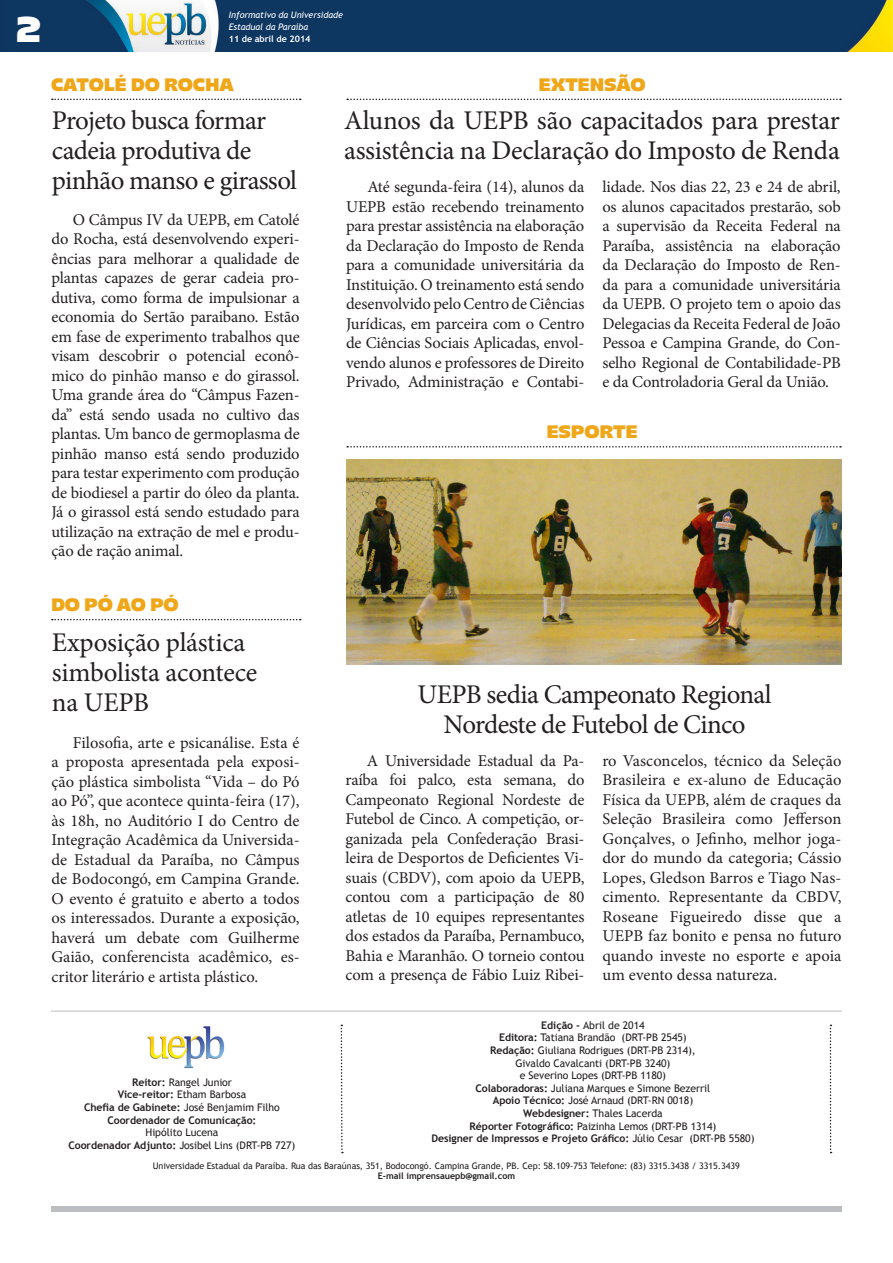
<style>
.page{position:relative;width:893px;height:1263px;background:#fff}
.page>*{position:absolute;margin:0;border:0;box-sizing:border-box;transform-origin:0 0}
.Titulo{font:36px "Majoris";color:#fff}
.Titulo_coluna{font:27px/30px "Minion Pro";letter-spacing:-.02em;color:#231f20}
.Titulo-2{font:18px "Majoris";letter-spacing:-.01em;color:#efa618}
.t1{font:16.5px/19.5px "Minion Pro";letter-spacing:-.01em;color:#231f20;text-align:justify}
.t2{font:10.5px "Trebuchet MS";letter-spacing:-.005em;color:#231f20}
.t3{font:700 10.5px "Trebuchet MS";letter-spacing:-.005em;color:#231f20}
.t4{font:9px "Trebuchet MS";letter-spacing:-.005em;color:#231f20}
.Titulo-3{font:italic 9px/12px "Trebuchet MS";letter-spacing:-.005em;color:#fff}
.t5{font:700 9px "Trebuchet MS";letter-spacing:-.005em;color:#231f20}
.Titulo-4{font:700 9px "Trebuchet MS";letter-spacing:-.005em;color:#fff}
.s1{font-weight:700}
.s2{font-weight:400}
</style>
<div class="page">
<div style="left:51px;top:1206px;width:791px;height:6px;background:#bcbdc0"></div>
<img style="left:0;top:0;width:893px;height:51px">
<svg style="left:830px;top:1025px;width:1px;height:128px"></svg>
<svg style="left:340px;top:1025px;width:3px;height:128px"></svg>
<img style="left:147px;top:1026px;width:78px;height:43px">
<hr style="left:51px;top:1010px;width:791px;height:2px;background:#d1d2d4">
<svg style="left:52px;top:99px;width:249px;height:1px"></svg>
<svg style="left:52px;top:619px;width:249px;height:1px"></svg>
<svg style="left:347px;top:99px;width:494px;height:1px"></svg>
<svg style="left:347px;top:446px;width:494px;height:2px"></svg>
<img style="left:347px;top:459px;width:495px;height:206px">
<p class="Titulo" style="left:15px;top:7px;width:28px">2</p>
<p class="Titulo-3" style="left:229px;top:9px;width:116px">Informativo da Universidade<br>Estadual da Paraíba</p>
<p class="Titulo-4" style="left:229px;top:33px;width:83px">11 de abril de 2014</p>
<p class="Titulo-2" style="left:51px;top:74px;width:184px">CATOLÉ DO ROCHA</p>
<p class="Titulo-2" style="left:539px;top:74px;width:108px">EXTENSÃO</p>
<p class="Titulo_coluna" style="left:52px;top:106px;width:216px">Projeto busca formar cadeia produtiva de</p>
<p class="Titulo_coluna" style="left:52px;top:166px;width:247px">pinhão manso e girassol</p>
<p class="t1" style="left:51px;top:210px;width:250px;text-indent:21px">O Câmpus IV da UEPB, em Catolé do Rocha, está desenvolvendo experi&shy;ências para melhorar a qualidade de plantas capazes de gerar cadeia pro&shy;dutiva, como forma de impulsionar a economia do Sertão paraibano. Estão em fase de experimento trabalhos que visam descobrir o potencial econô&shy;mico do pinhão manso e do girassol.<br>Uma grande área do “Câmpus Fazen&shy;da” está sendo usada no cultivo das plantas. Um banco de germoplasma de pinhão manso está sendo produzido para testar experimento com produção de biodiesel a partir do óleo da planta.<br>Já o girassol está sendo estudado para utilização na extração de mel e produ&shy;ção de ração animal.</p>
<p class="Titulo-2" style="left:51px;top:594px;width:129px">DO PÓ AO PÓ</p>
<p class="Titulo_coluna" style="left:52px;top:628px;width:195px">Exposição plástica</p>
<p class="Titulo_coluna" style="left:52px;top:658px;width:207px">simbolista acontece</p>
<p class="Titulo_coluna" style="left:52px;top:688px;width:99px">na UEPB</p>
<p class="t1" style="left:51px;top:733px;width:250px;text-indent:21px">Filosofia, arte e psicanálise. Esta é a proposta apresentada pela exposi&shy;ção plástica simbolista “Vida – do Pó ao Pó”, que acontece quinta-feira (17), às 18h, no Auditório I do Centro de Integração Acadêmica da Universida&shy;de Estadual da Paraíba, no Câmpus de Bodocongó, em Campina Grande.<br>O evento é gratuito e aberto a todos os interessados. Durante a exposição, haverá um debate com Guilherme Gaião, conferencista acadêmico, es&shy;critor literário e artista plástico.</p>
<p class="Titulo_coluna" style="left:344px;top:106px;width:497px">Alunos da UEPB são capacitados para prestar assistência na Declaração do Imposto de Renda</p>
<p class="t1" style="left:346px;top:177px;width:240px;text-indent:21px">Até segunda-feira (14), alunos da UEPB estão recebendo treinamento para prestar assistência na elaboração da Declaração do Imposto de Renda para a comunidade universitária da Instituição. O treinamento está sendo desenvolvido pelo Centro de Ciências Jurídicas, em parceira com o Centro de Ciências Sociais Aplicadas, envol&shy;vendo alunos e professores de Direito Privado, Administração e Contabi-</p>
<p class="t1" style="left:602px;top:177px;width:240px">lidade. Nos dias 22, 23 e 24 de abril, os alunos capacitados prestarão, sob a supervisão da Receita Federal na Paraíba, assistência na elaboração da Declaração do Imposto de Ren&shy;da para a comunidade universitária da UEPB. O projeto tem o apoio das Delegacias da Receita Federal de João Pessoa e Campina Grande, do Con&shy;selho Regional de Contabilidade-PB e da Controladoria Geral da União.</p>
<p class="Titulo-2" style="left:546px;top:421px;width:93px">ESPORTE</p>
<p class="Titulo_coluna" style="left:418px;top:680px;width:356px">UEPB sedia Campeonato Regional</p>
<p class="Titulo_coluna" style="left:444px;top:710px;width:303px">Nordeste de Futebol de Cinco</p>
<p class="t1" style="left:346px;top:751px;width:240px;text-indent:21px">A Universidade Estadual da Pa&shy;raíba foi palco, esta semana, do Campeonato Regional Nordeste de Futebol de Cinco. A competição, or&shy;ganizada pela Confederação Brasi&shy;leira de Desportos de Deficientes Vi&shy;suais (CBDV), com apoio da UEPB, contou com a participação de 80 atletas de 10 equipes representantes dos estados da Paraíba, Pernambuco, Bahia e Maranhão. O torneio contou com a presença de Fábio Luiz Ribei-</p>
<p class="t1" style="left:602px;top:751px;width:240px">ro Vasconcelos, técnico da Seleção Brasileira e ex-aluno de Educação Física da UEPB, além de craques da Seleção Brasileira como Jefferson Gonçalves, o Jefinho, melhor joga&shy;dor do mundo da categoria; Cássio Lopes, Gledson Barros e Tiago Nas&shy;cimento. Representante da CBDV, Roseane Figueiredo disse que a UEPB faz bonito e pensa no futuro quando investe no esporte e apoia um evento dessa natureza.</p>
<p class="t2" style="left:541px;top:1019px;width:105px"><span class="s1">Edição -</span> Abril de 2014</p>
<p class="t2" style="left:499px;top:1031px;width:189px"><span class="s1">Editora:</span> Tatiana Brandão (DRT-PB 2545)</p>
<p class="t2" style="left:490px;top:1044px;width:207px"><span class="s1">Redação:</span> Giuliana Rodrigues (DRT-PB 2314),</p>
<p class="t2" style="left:515px;top:1057px;width:156px">Givaldo Cavalcanti (DRT-PB 3240)</p>
<p class="t2" style="left:520px;top:1069px;width:148px">e Severino Lopes (DRT-PB 1180)</p>
<p class="t2" style="left:476px;top:1082px;width:236px"><span class="s1">Colaboradoras:</span> Juliana Marques e Simone Bezerril</p>
<p class="t2" style="left:493px;top:1094px;width:202px"><span class="s1">Apoio Técnico:</span> José Arnaud (DRT-RN 0018)</p>
<p class="t2" style="left:523px;top:1107px;width:141px"><span class="s1">Webdesigner:</span> Thales Lacerda</p>
<p class="t2" style="left:470px;top:1120px;width:248px"><span class="s1">Réporter Fotográfico:</span> Paizinha Lemos (DRT-PB 1314)</p>
<p class="t3" style="left:431px;top:1132px;width:325px">Designer de Impressos e Projeto Gráfico: <span class="s2">Júlio Cesar (DRT-PB 5580)</span></p>
<p class="t4" style="left:153px;top:1160px;width:589px">Universidade Estadual da Paraíba. Rua das Baraúnas, 351, Bodocongó. Campina Grande, PB. Cep: 58.109-753 Telefone: (83) 3315.3438 / 3315.3439</p>
<p class="t5" style="left:378px;top:1170px;width:139px">E-mail imprensauepb@gmail.com</p>
<p class="t2" style="left:132px;top:1076px;width:101px"><span class="s1">Reitor:</span> Rangel Junior</p>
<p class="t3" style="left:118px;top:1088px;width:130px">Vice-reitor: <span class="s2">Etham Barbosa</span></p>
<p class="t3" style="left:84px;top:1101px;width:197px">Chefia de Gabinete: <span class="s2">José Benjamim Filho</span></p>
<p class="t3" style="left:107px;top:1113px;width:150px">Coordenador de Comunicação:</p>
<p class="t2" style="left:146px;top:1126px;width:74px">Hipólito Lucena</p>
<p class="t2" style="left:68px;top:1139px;width:228px"><span class="s1">Coordenador Adjunto:</span> Josibel Lins (DRT-PB 727)</p>
</div>
